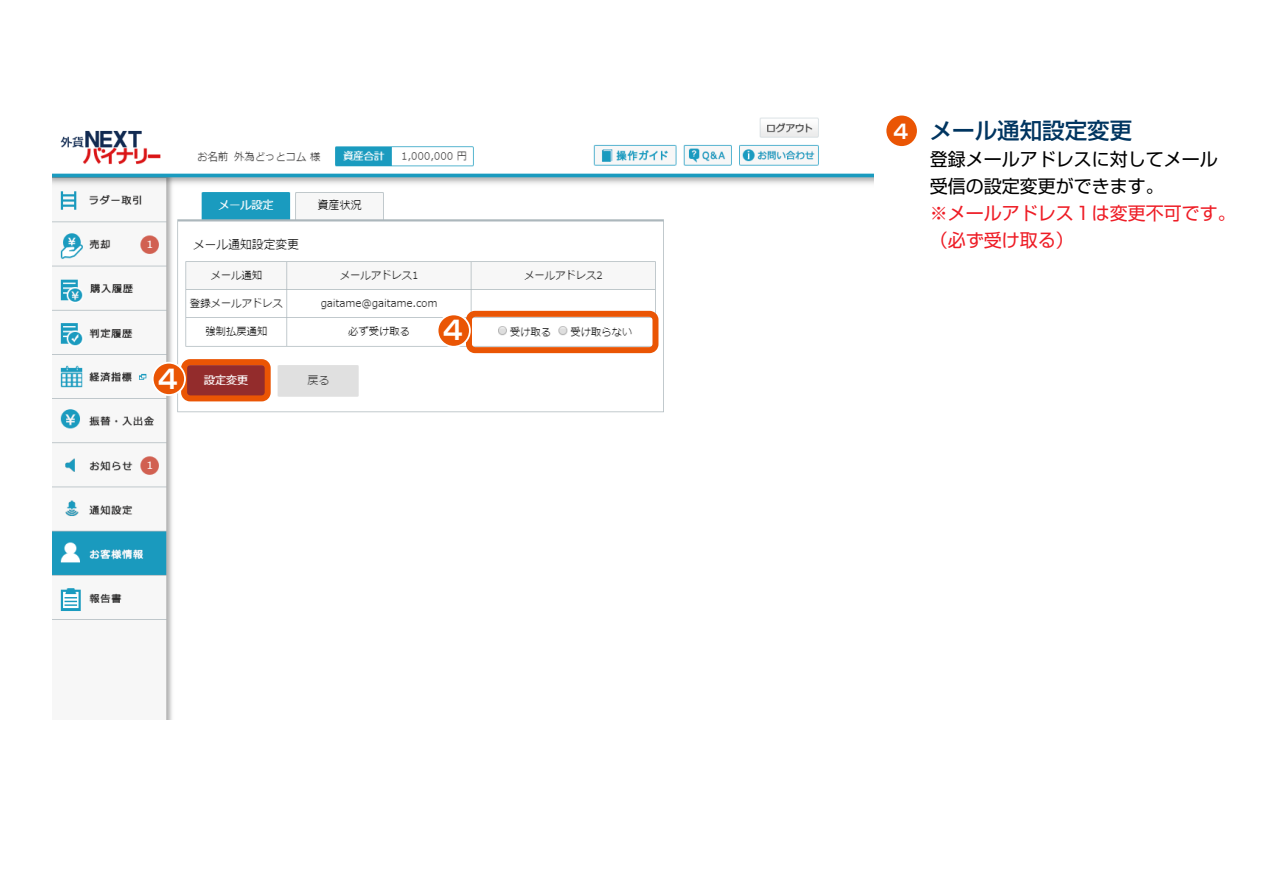
<style>
.page{position:relative;width:1263px;height:893px;background:#fff}
.page>*{position:absolute;margin:0;border:0;box-sizing:border-box;transform-origin:0 0}
.t1{font:700 25.8px "Shin Go Pro De";color:#fff}
.t2{font:500 22.5px "Shin Go Pro";color:#003560}
.t3{font:18px/27px "Shin Go Pro";color:#000}
.t4{font:18px/27px "Shin Go Pro";color:#ee1d26}
.s1{font-family:"Shin Go Pro De";font-weight:700;font-size:19.5px;color:#fff}
</style>
<div class="page">
<img style="left:53px;top:117px;width:820px;height:602px">
<svg style="left:886px;top:115px;width:31px;height:32px"></svg>
<div style="left:181px;top:359px;width:90px;height:42px;border:6px solid #ea5504;border-radius:6px"></div>
<svg style="left:152px;top:362px;width:34px;height:34px"></svg>
<div style="left:466px;top:311px;width:192px;height:42px;border:6px solid #ea5504;border-radius:6px"></div>
<svg style="left:437px;top:314px;width:34px;height:34px"></svg>
<h1 class="t1" style="left:158px;top:358px;width:21px">4</h1>
<h1 class="t1" style="left:443px;top:309px;width:21px">4</h1>
<p class="t2" style="left:893px;top:112px;width:240px"><span class="s1">4</span> メール通知設定変更</p>
<p class="t3" style="left:930px;top:144px;width:289px">登録メールアドレスに対してメール受信の設定変更ができます。</p>
<p class="t4" style="left:930px;top:198px;width:307px">※メールアドレス１は変更不可です。（必ず受け取る）</p>
</div>
